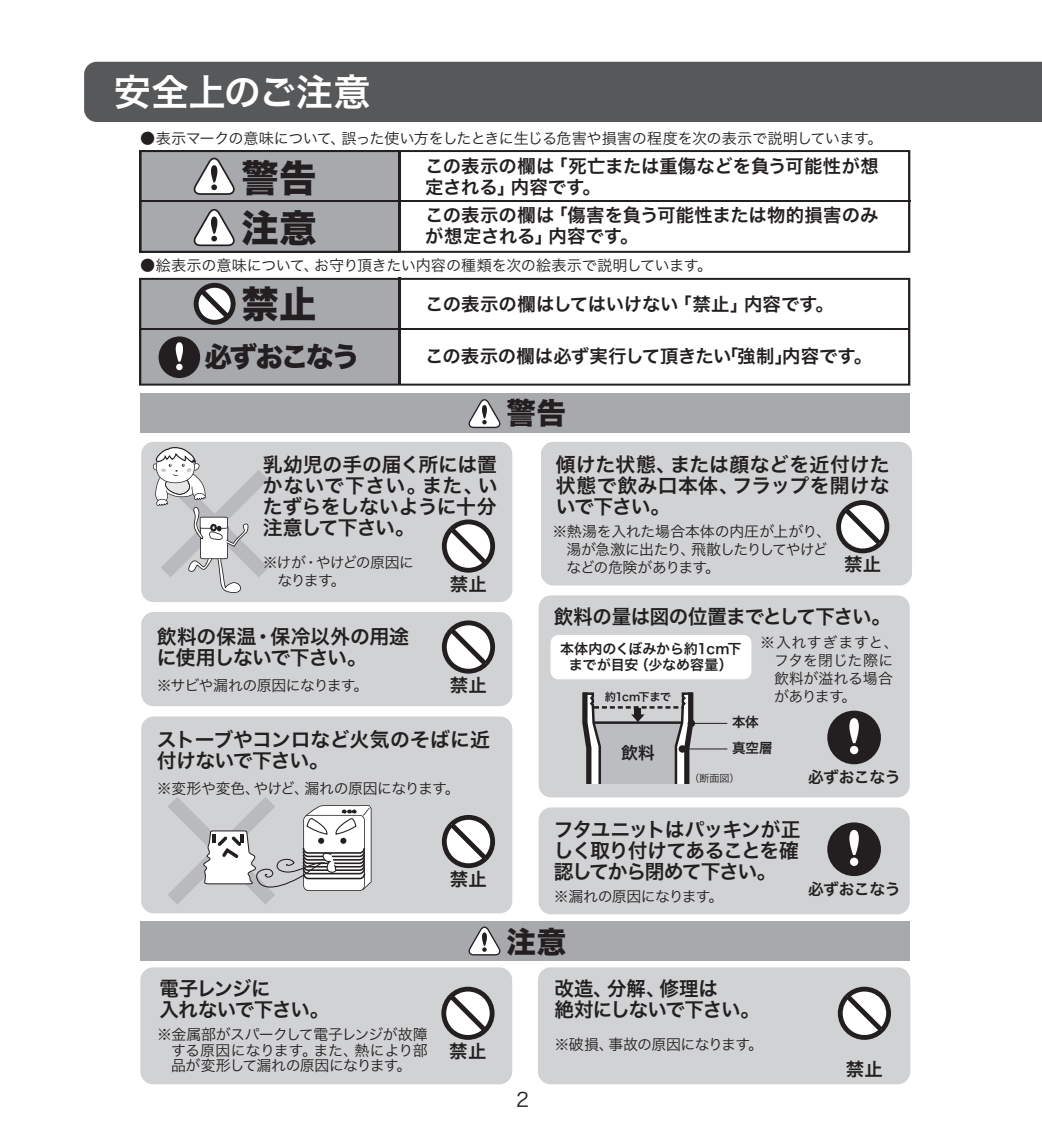
<style>
.page{position:relative;width:1042px;height:1141px;background:#fff}
.page>*{position:absolute;margin:0;border:0;box-sizing:border-box;transform-origin:0 0}
.t1{font:37.45px/49.4px "Hira Kaku Std N W8";color:#231f20}
.t2{font:37.1px "Hira Kaku Pro W6";color:#fff}
.t3{font:29.4px "Hira Kaku Std N W8";color:#231f20}
.t4{font:27.65px "Hira Kaku Std N W8";letter-spacing:-.08em;color:#231f20}
.t5{font:19.95px/21px "Hira Kaku Pro W6";letter-spacing:-.025em;color:#231f20}
.t6{font:19.95px/21px "Hira Kaku Pro W6";letter-spacing:-.045em;color:#231f20}
.t7{font:19.6px "Hira Kaku Pro W3";color:#231f20}
.t8{font:18.2px/21px "Hira Kaku Pro W6";letter-spacing:.005em;color:#231f20}
.t9{font:16.8px "Hira Kaku Pro W6";color:#231f20}
.t10{font:15.75px "Hira Kaku Pro W6";letter-spacing:-.03em;color:#231f20}
.t11{font:15.05px/15.8px "Hira Kaku Pro W3";letter-spacing:-.025em;color:#231f20;text-align:justify}
.t12{font:15.05px/17.8px "Hira Kaku Pro W3";letter-spacing:-.005em;color:#231f20}
.t13{font:15.05px/17.8px "Hira Kaku Pro W3";letter-spacing:-.055em;color:#231f20}
.t14{font:15.05px "Hira Kaku Pro W3";letter-spacing:-.045em;color:#231f20}
.t15{font:14px/16.8px "Hira Kaku Pro W6";letter-spacing:-.015em;color:#231f20;text-align:center}
.t16{font:13.65px/25.6px "Hira Kaku Pro W6";color:#231f20}
.t17{font:11.2px "Hira Kaku Pro W6";letter-spacing:-.05em;color:#231f20}
.t18{font:10.15px "Hira Kaku Pro W3";color:#231f20}
</style>
<div class="page">
<div style="left:84px;top:62px;width:958px;height:60px;background:#57585a"></div>
<div style="left:140px;top:967px;width:372px;height:117px;background:#d1d2d4;border-radius:13px"></div>
<div style="left:538px;top:967px;width:372px;height:117px;background:#d1d2d4;border-radius:13px"></div>
<svg style="left:838px;top:987px;width:53px;height:53px"></svg>
<svg style="left:441px;top:987px;width:53px;height:53px"></svg>
<svg style="left:401px;top:150px;width:509px;height:103px"></svg>
<hr style="left:141px;top:200px;width:769px;height:2px;background:#231f20">
<svg style="left:139px;top:278px;width:771px;height:108px"></svg>
<div style="left:140px;top:394px;width:770px;height:39px;background:#a8a9ad"></div>
<svg style="left:468px;top:399px;width:33px;height:29px"></svg>
<div style="left:140px;top:921px;width:770px;height:39px;background:#a8a9ad"></div>
<svg style="left:468px;top:926px;width:33px;height:29px"></svg>
<div style="left:141px;top:716px;width:371px;height:197px;background:#d1d2d4;border-radius:12px"></div>
<div style="left:141px;top:442px;width:371px;height:160px;background:#d1d2d4;border-radius:12px"></div>
<div style="left:141px;top:612px;width:371px;height:94px;background:#d1d2d4;border-radius:12px"></div>
<div style="left:538px;top:595px;width:372px;height:202px;background:#d1d2d4;border-radius:12px"></div>
<div style="left:538px;top:807px;width:372px;height:107px;background:#d1d2d4;border-radius:12px"></div>
<div style="left:541px;top:442px;width:371px;height:143px;background:#d1d2d4;border-radius:12px"></div>
<div style="left:827px;top:822px;width:54px;height:54px;background:#231f20;border-radius:50%"></div>
<svg style="left:849px;top:830px;width:10px;height:25px"></svg>
<div style="left:850px;top:858px;width:8px;height:8px;background:#fff;border-radius:50%"></div>
<div style="left:827px;top:711px;width:54px;height:53px;background:#231f20;border-radius:50%"></div>
<svg style="left:849px;top:718px;width:10px;height:25px"></svg>
<div style="left:850px;top:746px;width:8px;height:8px;background:#fff;border-radius:50%"></div>
<svg style="left:153px;top:447px;width:115px;height:146px"></svg>
<svg style="left:442px;top:519px;width:53px;height:54px"></svg>
<svg style="left:442px;top:620px;width:53px;height:54px"></svg>
<svg style="left:442px;top:815px;width:53px;height:53px"></svg>
<svg style="left:836px;top:500px;width:53px;height:53px"></svg>
<div style="left:550px;top:635px;width:201px;height:44px;background:#fff;border-radius:8px"></div>
<svg style="left:168px;top:797px;width:203px;height:107px"></svg>
<div style="left:159px;top:336px;width:41px;height:42px;background:#231f20;border-radius:50%"></div>
<svg style="left:176px;top:342px;width:7px;height:20px"></svg>
<div style="left:176px;top:364px;width:7px;height:6px;background:#fff;border-radius:50%"></div>
<svg style="left:194px;top:283px;width:42px;height:42px"></svg>
<svg style="left:139px;top:150px;width:262px;height:103px"></svg>
<svg style="left:582px;top:692px;width:114px;height:91px"></svg>
<hr style="left:691px;top:723px;width:36px;height:1px;background:#231f20">
<div style="left:687px;top:720px;width:8px;height:7px;background:#231f20;border-radius:50%"></div>
<hr style="left:682px;top:748px;width:45px;height:2px;background:#231f20">
<div style="left:678px;top:745px;width:8px;height:8px;background:#231f20;border-radius:50%"></div>
<h2 class="t2" style="left:114px;top:58px;width:258px">安全上のご注意</h2>
<p class="t11" style="left:140px;top:130px;width:744px">●表示マークの意味について、誤った使い方をしたときに生じる危害や損害の程度を次の表示で説明しています。</p>
<h1 class="t1" style="left:242px;top:155px;width:77px">警告注意</h1>
<p class="t8" style="left:425px;top:155px;width:455px">この表示の欄は「死亡または重傷などを負う可能性が想定される」内容です。</p>
<p class="t8" style="left:425px;top:204px;width:455px">この表示の欄は「傷害を負う可能性または物的損害のみが想定される」内容です。</p>
<p class="t11" style="left:140px;top:257px;width:573px">●絵表示の意味について、お守り頂きたい内容の種類を次の絵表示で説明しています。</p>
<h1 class="t1" style="left:242px;top:280px;width:76px">禁止</h1>
<h3 class="t4" style="left:204px;top:341px;width:156px">必ずおこなう</h3>
<p class="t8" style="left:425px;top:293px;width:410px">この表示の欄はしてはいけない「禁止」内容です。</p>
<p class="t8" style="left:425px;top:345px;width:448px">この表示の欄は必ず実行して頂きたい「強制」内容です。</p>
<h3 class="t3" style="left:506px;top:397px;width:61px">警告</h3>
<h3 class="t5" style="left:263px;top:453px;width:236px;text-align:justify">乳幼児の手の届く所には置かないで下さい。また、いたずらをしないように十分注意して下さい。</h3>
<h3 class="t5" style="left:556px;top:453px;width:335px;text-align:justify">傾けた状態、または顔などを近付けた状態で飲み口本体、フラップを開けないで下さい。</h3>
<p class="t11" style="left:566px;top:521px;width:266px;line-height:17.8px;text-align:left;text-indent:-14px">※熱湯を入れた場合本体の内圧が上がり、湯が急激に出たり、飛散したりしてやけどなどの危険があります。</p>
<p class="t13" style="left:263px;top:552px;width:153px">※けが・やけどの原因に　なります。</p>
<p class="t8" style="left:844px;top:553px;width:39px">禁止</p>
<h3 class="t5" style="left:554px;top:605px;width:338px">飲料の量は図の位置までとして下さい。</h3>
<p class="t15" style="left:560px;top:639px;width:183px">本体内のくぼみから約1cm下までが目安（少なめ容量）</p>
<p class="t8" style="left:450px;top:573px;width:39px">禁止</p>
<h3 class="t5" style="left:157px;top:625px;width:254px">飲料の保温・保冷以外の用途に使用しないで下さい。</h3>
<p class="t11" style="left:157px;top:676px;width:213px">※サビや漏れの原因になります。</p>
<p class="t12" style="left:774px;top:633px;width:126px;text-indent:-14px">※入れすぎますと、フタを閉じた際に飲料が溢れる場合があります。</p>
<p class="t8" style="left:450px;top:674px;width:39px">禁止</p>
<p class="t17" style="left:605px;top:687px;width:68px">約1cm下まで</p>
<h3 class="t5" style="left:157px;top:728px;width:335px">ストーブやコンロなど火気のそばに近付けないで下さい。</h3>
<p class="t11" style="left:157px;top:779px;width:304px">※変形や変色、やけど、漏れの原因になります。</p>
<p class="t8" style="left:450px;top:868px;width:39px">禁止</p>
<h3 class="t6" style="left:160px;top:977px;width:171px">電子レンジに<br>入れないで下さい。</h3>
<p class="t11" style="left:171px;top:1025px;width:258px;text-indent:-14px">※金属部がスパークして電子レンジが故障する原因になります。また、熱により部品が変形して漏れの原因になります。</p>
<p class="t8" style="left:449px;top:1040px;width:39px">禁止</p>
<p class="t9" style="left:621px;top:737px;width:35px">飲料</p>
<p class="t16" style="left:732px;top:709px;width:42px">本体真空層</p>
<p class="t18" style="left:689px;top:769px;width:52px">（断面図）</p>
<p class="t10" style="left:808px;top:763px;width:94px">必ずおこなう</p>
<h3 class="t5" style="left:554px;top:818px;width:248px;text-align:justify">フタユニットはパッキンが正しく取り付けてあることを確認してから閉めて下さい。</h3>
<p class="t11" style="left:554px;top:887px;width:171px">※漏れの原因になります。</p>
<p class="t10" style="left:808px;top:875px;width:94px">必ずおこなう</p>
<h3 class="t3" style="left:506px;top:925px;width:61px">注意</h3>
<h3 class="t7" style="left:516px;top:1082px;width:14px">2</h3>
<h3 class="t5" style="left:554px;top:977px;width:207px">改造、分解、修理は<br>絶対にしないで下さい。</h3>
<p class="t14" style="left:554px;top:1031px;width:210px">※破損、事故の原因になります。</p>
<p class="t8" style="left:846px;top:1058px;width:39px">禁止</p>
</div>
